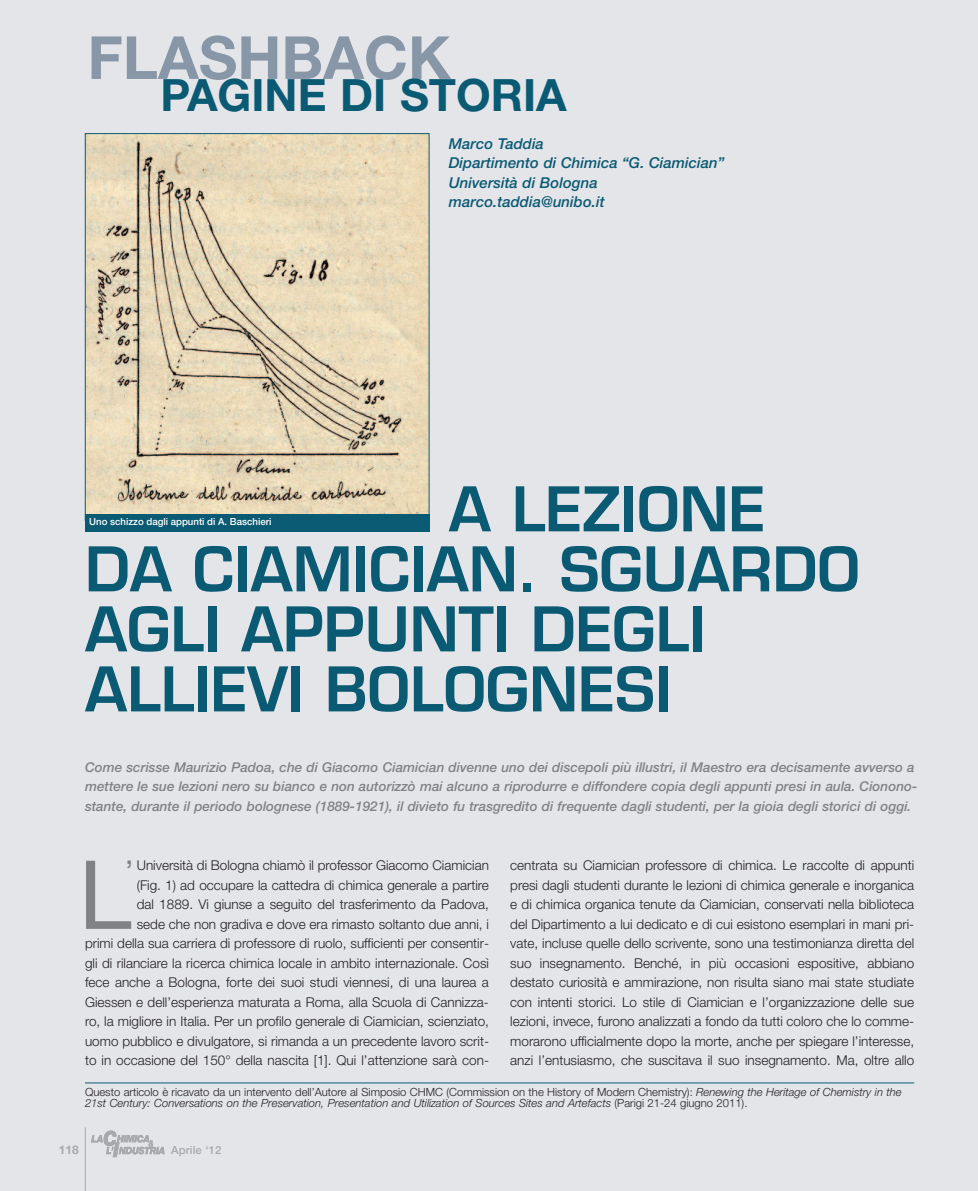
<style>
.page{position:relative;width:978px;height:1191px;background:#e3e5e9}
.page>*{position:absolute;margin:0;border:0;box-sizing:border-box;transform-origin:0 0}
.t1{font:95.4px "Helvetica Neue";color:#808285}
.t2{font:600 60px/60px "Eurostile";color:#0b5a73}
.t3{font:700 59.4px "Helvetica Neue";color:#8897a8}
.t4{font:700 44.55px "Helvetica Neue";color:#0b5a73}
.t5{font:30px "Helvetica Neue";color:#808285}
.t6{font:italic 500 15px/19.5px "Helvetica Neue";color:#0b5a73}
.t7{font:300 13.5px/19.5px "Helvetica Neue";color:#231f20;text-align:right}
.t8{font:italic 500 13.5px/19.5px "Helvetica Neue";color:#808285}
.t9{font:700 12px "Helvetica Neue";color:#a8a9ad}
.t10{font:italic 300 11.25px/11.2px "Helvetica Neue";color:#231f20}
.t11{font:500 11.25px "Helvetica Neue";letter-spacing:.01em;color:#a8a9ad}
.t12{font:500 9.75px "Helvetica Neue";color:#fff}
.s1{font-style:normal}
</style>
<div class="page">
<hr style="left:85px;top:1127px;width:1px;height:64px;background:#a8a9ad">
<img style="left:91px;top:1130px;width:74px;height:28px">
<img style="left:87px;top:135px;width:340px;height:379px">
<div style="left:85px;top:514px;width:344px;height:17px;background:#0b5a73"></div>
<hr style="left:85px;top:1082px;width:829px;height:1px;background:#0b5a73">
<h3 class="t3" style="left:87px;top:36px;width:365px">FLASHBACK</h3>
<h3 class="t4" style="left:161px;top:79px;width:408px">PAGINE DI STORIA</h3>
<p class="t6" style="left:449px;top:135px;width:277px">Marco Taddia<br>Dipartimento di Chimica “G. Ciamician”<br>Università di Bologna marco.taddia@unibo.it</p>
<h2 class="t2" style="left:85px;top:485px;width:776px;text-indent:364px">A LEZIONE<br>DA CIAMICIAN. SGUARDO<br>AGLI APPUNTI DEGLI<br>ALLIEVI BOLOGNESI</h2>
<p class="t12" style="left:89px;top:518px;width:184px">Uno schizzo dagli appunti di A. Baschieri</p>
<p class="t8" style="left:85px;top:758px;width:834px">Come scrisse Maurizio Padoa, che di Giacomo Ciamician divenne uno dei discepoli più illustri, il Maestro era decisamente avverso a mettere le sue lezioni nero su bianco e non autorizzò mai alcuno a riprodurre e diffondere copia degli appunti presi in aula. Cionono&shy;stante, durante il periodo bolognese (1889-1921), il divieto fu trasgredito di frequente dagli studenti, per la gioia degli storici di oggi.</p>
<p class="t7" style="left:85px;top:855px;width:405px">Università di Bologna chiamò il professor Giacomo Ciamician<br>(Fig. 1) ad occupare la cattedra di chimica generale a partire<br>dal 1889. Vi giunse a seguito del trasferimento da Padova,<br>sede che non gradiva e dove era rimasto soltanto due anni, i<br>primi della sua carriera di professore di ruolo, sufficienti per consentir&shy;gli di rilanciare la ricerca chimica locale in ambito internazionale. Così fece anche a Bologna, forte dei suoi studi viennesi, di una laurea a Giessen e dell’esperienza maturata a Roma, alla Scuola di Cannizza&shy;ro, la migliore in Italia. Per un profilo generale di Ciamician, scienziato, uomo pubblico e divulgatore, si rimanda a un precedente lavoro scrit&shy;to in occasione del 150° della nascita [1]. Qui l’attenzione sarà con-</p>
<p class="t7" style="left:510px;top:855px;width:405px;text-align:justify">centrata su Ciamician professore di chimica. Le raccolte di appunti presi dagli studenti durante le lezioni di chimica generale e inorganica e di chimica organica tenute da Ciamician, conservati nella biblioteca del Dipartimento a lui dedicato e di cui esistono esemplari in mani pri&shy;vate, incluse quelle dello scrivente, sono una testimonianza diretta del suo insegnamento. Benché, in più occasioni espositive, abbiano destato curiosità e ammirazione, non risulta siano mai state studiate con intenti storici. Lo stile di Ciamician e l’organizzazione delle sue lezioni, invece, furono analizzati a fondo da tutti coloro che lo comme&shy;morarono ufficialmente dopo la morte, anche per spiegare l’interesse, anzi l’entusiasmo, che suscitava il suo insegnamento. Ma, oltre allo</p>
<h3 class="t5" style="left:125px;top:860px;width:10px">’</h3>
<h1 class="t1" style="left:79px;top:860px;width:55px">L</h1>
<p class="t10" style="left:85px;top:1086px;width:818px"><span class="s1">Questo articolo è ricavato da un intervento dell’Autore al Simposio CHMC (Commission on the History of Modern Chemistry):</span> Renewing the Heritage of Chemistry in the<br>21st Century: Conversations on the Preservation, Presentation and Utilization of Sources Sites and Artefacts <span class="s1">(Parigi 21-24 giugno 2011).</span></p>
<p class="t9" style="left:59px;top:1145px;width:22px">118</p>
<p class="t11" style="left:171px;top:1146px;width:52px">Aprile ‘12</p>
</div>
